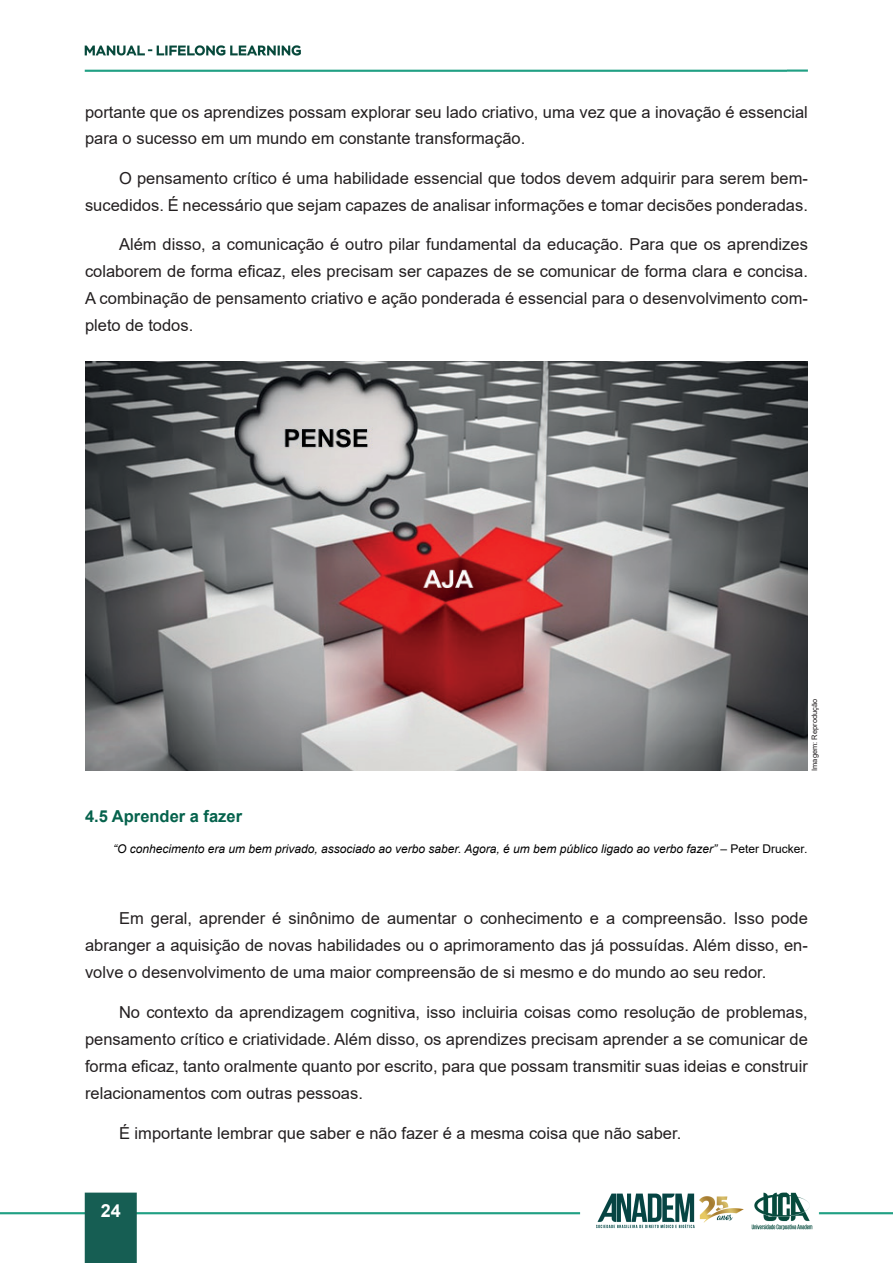
<style>
.page{position:relative;width:893px;height:1263px;background:#fff}
.page>*{position:absolute;margin:0;border:0;box-sizing:border-box;transform-origin:0 0}
.t1{font:700 18px "Arial";color:#fff}
.t2{font:16.5px/27px "Arial";color:#231f20;text-align:justify}
.t3{font:700 16.5px "Arial";color:#05624c}
.t4{font:italic 12px "Arial";color:#000001}
.t5{font:7.5px "Arial";color:#231f20}
.s1{font-style:normal}
</style>
<div class="page">
<img style="left:0;top:45px;width:893px;height:1218px">
<img style="left:85px;top:361px;width:723px;height:410px">
<p class="t2" style="left:85px;top:100px;width:724px;line-height:25.5px">portante que os aprendizes possam explorar seu lado criativo, uma vez que a inovação é essencial para o sucesso em um mundo em constante transformação.</p>
<p class="t2" style="left:85px;top:164px;width:724px;text-align:right">O pensamento crítico é uma habilidade essencial que todos devem adquirir para serem bem&shy;sucedidos. É necessário que sejam capazes de analisar informações e tomar decisões ponderadas.</p>
<p class="t2" style="left:85px;top:231px;width:724px;text-indent:34px">Além disso, a comunicação é outro pilar fundamental da educação. Para que os aprendizes colaborem de forma eficaz, eles precisam ser capazes de se comunicar de forma clara e concisa.<br>A combinação de pensamento criativo e ação ponderada é essencial para o desenvolvimento com&shy;pleto de todos.</p>
<p class="t5" style="left:809px;top:771px;width:74px;rotate:-90deg">Imagem: Reprodução</p>
<p class="t3" style="left:85px;top:804px;width:159px">4.5 Aprender a fazer</p>
<p class="t4" style="left:113px;top:841px;width:696px">“O conhecimento era um bem privado, associado ao verbo saber. Agora, é um bem público ligado ao verbo fazer” <span class="s1">– Peter Drucker</span>.</p>
<p class="t2" style="left:85px;top:905px;width:724px;text-indent:34px">Em geral, aprender é sinônimo de aumentar o conhecimento e a compreensão. Isso pode abranger a aquisição de novas habilidades ou o aprimoramento das já possuídas. Além disso, en&shy;volve o desenvolvimento de uma maior compreensão de si mesmo e do mundo ao seu redor.</p>
<p class="t2" style="left:85px;top:998px;width:724px;text-indent:34px">No contexto da aprendizagem cognitiva, isso incluiria coisas como resolução de problemas, pensamento crítico e criatividade. Além disso, os aprendizes precisam aprender a se comunicar de forma eficaz, tanto oralmente quanto por escrito, para que possam transmitir suas ideias e construir relacionamentos com outras pessoas.</p>
<p class="t2" style="left:119px;top:1119px;width:564px">É importante lembrar que saber e não fazer é a mesma coisa que não saber.</p>
<p class="t1" style="left:101px;top:1198px;width:22px">24</p>
</div>
